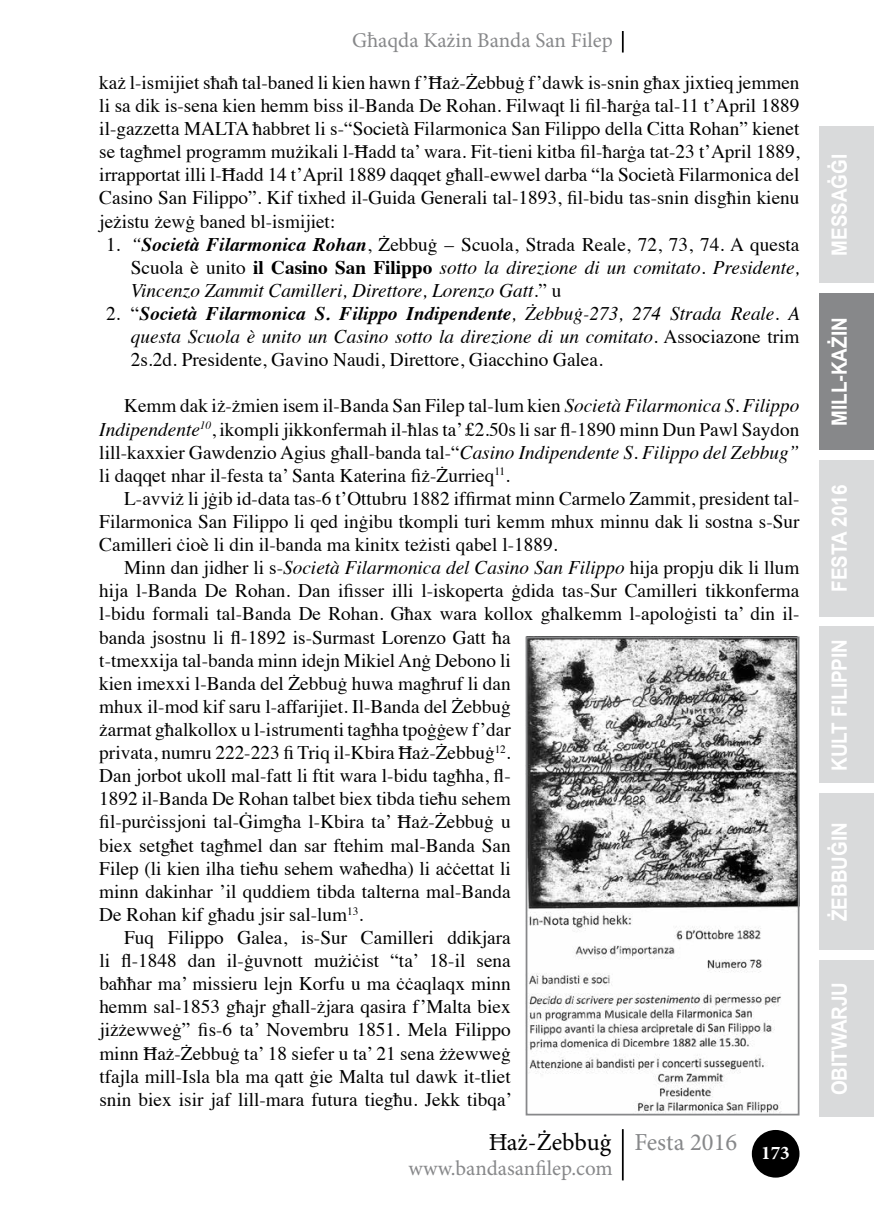
<style>
.page{position:relative;width:874px;height:1216px;background:#fff}
.page>*{position:absolute;margin:0;border:0;box-sizing:border-box;transform-origin:0 0}
.t1{font:24.5px "Minion Pro";color:#000}
.t2{font:700 21px "Arial";color:#fff;scale:.9 1}
.t3{font:21px "Minion Pro";color:#87888a}
.t4{font:19.25px/23.1px "Times";color:#000;text-align:justify}
.t5{font:italic 19.25px/23.1px "Times";color:#000;text-align:justify}
.t6{font:700 19.25px "Minion Pro";color:#fff}
.s1{font-style:normal}
.s2{font-weight:700}
.s3{font-weight:700;font-style:normal}
.s4{font-style:italic}
.s5{color:#87888a}
</style>
<div class="page">
<img style="left:528px;top:639px;width:268px;height:473px">
<div style="left:525px;top:636px;width:274px;height:479px;border:2px solid #87888a"></div>
<div style="left:819px;top:126px;width:54px;height:157px;background:#d9dadb"></div>
<div style="left:819px;top:293px;width:54px;height:157px;background:#87888a"></div>
<div style="left:819px;top:459px;width:54px;height:157px;background:#d9dadb"></div>
<div style="left:819px;top:626px;width:54px;height:157px;background:#d9dadb"></div>
<div style="left:819px;top:793px;width:54px;height:157px;background:#d9dadb"></div>
<div style="left:819px;top:960px;width:54px;height:156px;background:#d9dadb"></div>
<hr style="left:621px;top:31px;width:2px;height:22px;background:#000">
<hr style="left:621px;top:1129px;width:2px;height:51px;background:#000">
<div style="left:752px;top:1130px;width:46px;height:46px;background:#000;border-radius:50%"></div>
<div style="left:751px;top:1129px;width:48px;height:48px;border:2px solid #000;border-radius:50%"></div>
<p class="t3" style="left:352px;top:26px;width:262px">Għaqda Każin Banda San Filep</p>
<p class="t4" style="left:99px;top:69px;width:701px">każ l-ismijiet sħaħ tal-baned li kien hawn f’Ħaż-Żebbuġ f’dawk is-snin għax jixtieq jemmen li sa dik is-sena kien hemm biss il-Banda De Rohan. Filwaqt li fil-ħarġa tal-11 t’April 1889 il-gazzetta MALTA ħabbret li s-“Società Filarmonica San Filippo della Citta Rohan” kienet se tagħmel programm mużikali l-Ħadd ta’ wara. Fit-tieni kitba fil-ħarġa tat-23 t’April 1889, irrapportat illi l-Ħadd 14 t’April 1889 daqqet għall-ewwel darba “la Società Filarmonica del Casino San Filippo”. Kif tixhed il-Guida Generali tal-1893, fil-bidu tas-snin disgħin kienu jeżistu żewġ baned bl-ismijiet:</p>
<p class="t5" style="left:131px;top:231px;width:669px;text-indent:-25px"><span class="s1">1</span>. “<span class="s2">Società Filarmonica Rohan</span><span class="s1">, Żebbuġ – Scuola, Strada Reale, 72, 73, 74. A questa Scuola è unito</span> <span class="s3">il Casino San Filippo</span> sotto la direzione di un comitato. Presidente, Vincenzo Zammit Camilleri, Direttore, Lorenzo Gatt.<span class="s1">” u</span></p>
<p class="t5" style="left:131px;top:301px;width:670px;text-indent:-25px"><span class="s1">2. “</span><span class="s2">Società Filarmonica S. Filippo Indipendente</span>, Żebbuġ-273, 274 Strada Reale. A questa Scuola è unito un Casino sotto la direzione di un comitato. <span class="s1">Associazone trim 2s.2d. Presidente, Gavino Naudi, Direttore, Giacchino Galea.</span></p>
<p class="t4" style="left:99px;top:393px;width:701px;text-indent:25px">Kemm dak iż-żmien isem il-Banda San Filep tal-lum kien <span class="s4">Società Filarmonica S. Filippo Indipendente</span><sup>10</sup>, ikompli jikkonfermah il-ħlas ta’ £2.50s li sar fl-1890 minn Dun Pawl Saydon lill-kaxxier Gawdenzio Agius għall-banda tal-“<span class="s4">Casino Indipendente S. Filippo del Zebbug” </span>li daqqet nhar il-festa ta’ Santa Katerina fiż-Żurrieq<sup>11</sup>.</p>
<p class="t4" style="left:99px;top:485px;width:701px;text-indent:25px">L-avviż li jġib id-data tas-6 t’Ottubru 1882 iffirmat minn Carmelo Zammit, president tal-Filarmonica San Filippo li qed inġibu tkompli turi kemm mhux minnu dak li sostna s-Sur Camilleri ċioè li din il-banda ma kinitx teżisti qabel l-1889.</p>
<p class="t5" style="left:124px;top:555px;width:676px"><span class="s1">Minn dan jidher li s-</span>Società Filarmonica del Casino San Filippo <span class="s1">hija propju dik li llum</span></p>
<p class="t4" style="left:99px;top:577px;width:701px">hija l-Banda De Rohan. Dan ifisser illi l-iskoperta ġdida tas-Sur Camilleri tikkonferma</p>
<p class="t4" style="left:99px;top:600px;width:701px">l-bidu formali tal-Banda De Rohan. Għax wara kollox għalkemm l-apoloġisti ta’ din il-</p>
<p class="t4" style="left:99px;top:624px;width:413px">banda jsostnu li fl-1892 is-Surmast Lorenzo Gatt ħa</p>
<p class="t4" style="left:99px;top:647px;width:413px">t-tmexxija tal-banda minn idejn Mikiel Anġ Debono li</p>
<p class="t4" style="left:99px;top:670px;width:413px">kien imexxi l-Banda del Żebbuġ huwa magħruf li dan</p>
<p class="t4" style="left:99px;top:693px;width:413px">mhux il-mod kif saru l-affarijiet. Il-Banda del Żebbuġ</p>
<p class="t4" style="left:99px;top:716px;width:413px">żarmat għalkollox u l-istrumenti tagħha tpoġġew f’dar</p>
<p class="t4" style="left:99px;top:739px;width:412px">privata, numru 222-223 fi Triq il-Kbira Ħaż-Żebbuġ<sup>12</sup>.</p>
<p class="t4" style="left:99px;top:762px;width:413px">Dan jorbot ukoll mal-fatt li ftit wara l-bidu tagħha, fl-</p>
<p class="t4" style="left:99px;top:785px;width:413px">1892 il-Banda De Rohan talbet biex tibda tieħu sehem</p>
<p class="t4" style="left:99px;top:808px;width:413px">fil-purċissjoni tal-Ġimgħa l-Kbira ta’ Ħaż-Żebbuġ u</p>
<p class="t4" style="left:99px;top:831px;width:413px">biex setgħet tagħmel dan sar ftehim mal-Banda San</p>
<p class="t4" style="left:99px;top:855px;width:413px">Filep (li kien ilha tieħu sehem waħedha) li aċċettat li</p>
<p class="t4" style="left:99px;top:878px;width:413px">minn dakinhar ’il quddiem tibda talterna mal-Banda</p>
<p class="t4" style="left:99px;top:901px;width:265px">De Rohan kif għadu jsir sal-lum<sup>13</sup>.</p>
<p class="t4" style="left:124px;top:924px;width:388px">Fuq Filippo Galea, is-Sur Camilleri ddikjara</p>
<p class="t4" style="left:99px;top:947px;width:413px">li fl-1848 dan il-ġuvnott mużiċist “ta’ 18-il sena</p>
<p class="t4" style="left:99px;top:970px;width:413px">baħħar ma’ missieru lejn Korfu u ma ċċaqlaqx minn</p>
<p class="t4" style="left:99px;top:993px;width:413px">hemm sal-1853 għajr għall-żjara qasira f’Malta biex</p>
<p class="t4" style="left:99px;top:1016px;width:413px">jiżżewweġ” fis-6 ta’ Novembru 1851. Mela Filippo</p>
<p class="t4" style="left:99px;top:1039px;width:413px">minn Ħaż-Żebbuġ ta’ 18 siefer u ta’ 21 sena żżewweġ</p>
<p class="t4" style="left:99px;top:1062px;width:413px">tfajla mill-Isla bla ma qatt ġie Malta tul dawk it-tliet</p>
<p class="t4" style="left:99px;top:1086px;width:414px">snin biex isir jaf lill-mara futura tiegħu. Jekk tibqa’</p>
<p class="t1" style="left:488px;top:1125px;width:250px">Ħaż-Żebbuġ <span class="s5">Festa 2016</span></p>
<p class="t3" style="left:408px;top:1154px;width:206px">www.bandasanfilep.com</p>
<p class="t6" style="left:760px;top:1139px;width:30px">173</p>
<p class="t2" style="left:824px;top:256px;width:115px;rotate:-90deg">Messaġġi</p>
<p class="t2" style="left:824px;top:425px;width:122px;rotate:-90deg">Mill-Każin</p>
<p class="t2" style="left:824px;top:592px;width:121px;rotate:-90deg">Festa 2016</p>
<p class="t2" style="left:824px;top:771px;width:148px;rotate:-90deg">Kult Filippin</p>
<p class="t2" style="left:824px;top:921px;width:111px;rotate:-90deg">Żebbuġin</p>
<p class="t2" style="left:824px;top:1095px;width:127px;rotate:-90deg">Obitwarju</p>
</div>
